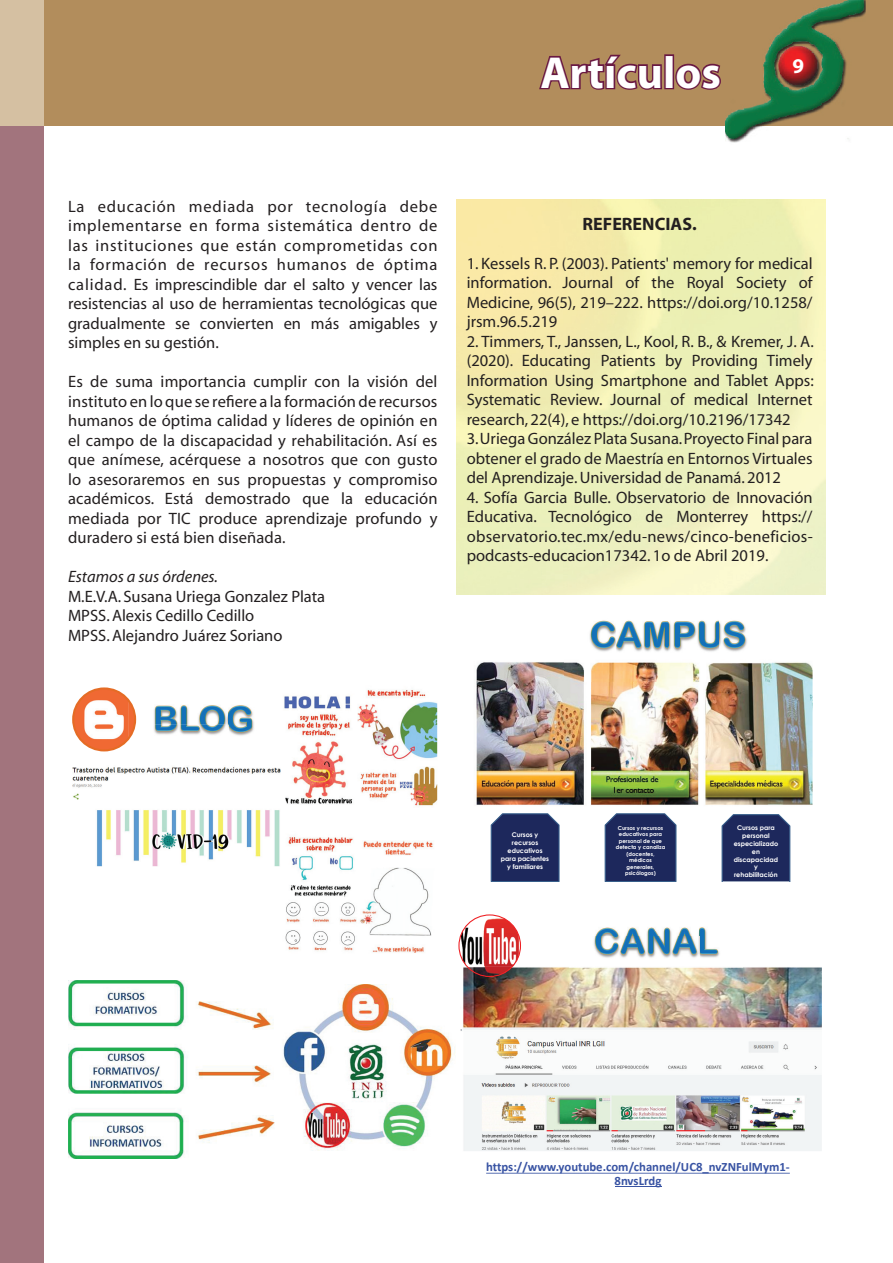
<style>
.page{position:relative;width:893px;height:1263px;background:#fff}
.page>*{position:absolute;margin:0;border:0;box-sizing:border-box;transform-origin:0 0}
.t1{font:700 45px "Myriad";color:#fff}
.t2{font:700 21px "Myriad";color:#fff}
.t3{font:700 18px "Myriad";color:#231f20}
.t4{font:16.5px/19.5px "Myriad";color:#231f20;text-align:justify}
.t5{font:italic 16.5px "Myriad";color:#231f20}
.t6{font:700 12.75px/13.8px "Calibri";color:#3853a3;text-align:center}
.t7{font:700 6.45px/7.8px "Century Gothic";color:#fff;text-align:center}
.t8{font:700 5.4px/6.4px "Century Gothic";color:#fff;text-align:center}
</style>
<div class="page">
<div style="left:0;top:0;width:893px;height:126px;background:#b28d5c"></div>
<div style="left:0;top:126px;width:44px;height:1137px;background:#a2747d"></div>
<div style="left:0;top:0;width:44px;height:126px;background:#d5c0a2"></div>
<img style="left:725px;top:0;width:140px;height:143px">
<svg style="left:539px;top:54px;width:123px;height:36px"></svg>
<div style="left:664px;top:54px;width:10px;height:35px;border:3px solid #691942"></div>
<svg style="left:674px;top:62px;width:47px;height:28px"></svg>
<img style="left:129px;top:699px;width:125px;height:41px">
<img style="left:73px;top:719px;width:41px;height:31px">
<img style="left:129px;top:720px;width:6px;height:18px">
<div style="left:72px;top:687px;width:64px;height:64px;border:2px solid #e56c25;border-radius:50%"></div>
<img style="left:284px;top:689px;width:153px;height:264px">
<img style="left:72px;top:767px;width:209px;height:100px">
<img style="left:476px;top:662px;width:337px;height:143px">
<img style="left:565px;top:620px;width:207px;height:62px">
<svg style="left:490px;top:813px;width:70px;height:68px;background:#293465"></svg>
<svg style="left:604px;top:813px;width:73px;height:68px;background:#283465"></svg>
<svg style="left:721px;top:814px;width:70px;height:67px;background:#283465"></svg>
<img style="left:69px;top:980px;width:206px;height:178px">
<img style="left:283px;top:984px;width:173px;height:167px">
<img style="left:460px;top:966px;width:362px;height:185px">
<img style="left:570px;top:927px;width:172px;height:60px">
<img style="left:459px;top:946px;width:61px;height:20px">
<img style="left:467px;top:966px;width:16px;height:10px">
<div style="left:458px;top:914px;width:63px;height:63px;border:1px solid #ee1f23;border-radius:50%"></div>
<svg style="left:486px;top:1173px;width:304px;height:1px"></svg>
<hr style="left:615px;top:1186px;width:46px;height:1px;background:#3853a3">
<h1 class="t1" style="left:540px;top:49px;width:182px">Artículos</h1>
<p class="t2" style="left:792px;top:55px;width:13px">9</p>
<p class="t4" style="left:68px;top:197px;width:371px">La educación mediada por tecnología debe implementarse en forma sistemática dentro de las instituciones que están comprometidas con la formación de recursos humanos de óptima calidad. Es imprescindible dar el salto y vencer las resistencias al uso de herramientas tecnológicas que gradualmente se convierten en más amigables y simples en su gestión.</p>
<p class="t4" style="left:68px;top:373px;width:371px">Es de suma importancia cumplir con la visión del instituto en lo que se refiere a la formación de recursos humanos de óptima calidad y líderes de opinión en el campo de la discapacidad y rehabilitación. Así es que anímese, acérquese a nosotros que con gusto lo asesoraremos en sus propuestas y compromiso académicos. Está demostrado que la educación mediada por TIC produce aprendizaje profundo y duradero si está bien diseñada.</p>
<p class="t5" style="left:68px;top:569px;width:152px">Estamos a sus órdenes.</p>
<p class="t4" style="left:68px;top:587px;width:259px;text-align:left">M.E.V.A. Susana Uriega Gonzalez Plata<br>MPSS. Alexis Cedillo Cedillo<br>MPSS. Alejandro Juárez Soriano</p>
<p class="t3" style="left:583px;top:215px;width:116px">REFERENCIAS.</p>
<p class="t4" style="left:467px;top:254px;width:347px">1. Kessels R. P. (2003). Patients' memory for medical information. Journal of the Royal Society of Medicine, 96(5), 219–222. https://doi.org/10.1258/ jrsm.96.5.219</p>
<p class="t4" style="left:467px;top:332px;width:349px">2. Timmers, T., Janssen, L., Kool, R. B., &amp; Kremer, J. A. (2020). Educating Patients by Providing Timely Information Using Smartphone and Tablet Apps:<br>Systematic Review. Journal of medical Internet research, 22(4), e https://doi.org/10.2196/17342</p>
<p class="t4" style="left:467px;top:430px;width:347px">3. Uriega González Plata Susana. Proyecto Final para obtener el grado de Maestría en Entornos Virtuales del Aprendizaje. Universidad de Panamá. 2012</p>
<p class="t4" style="left:467px;top:488px;width:348px">4. Sofía Garcia Bulle. Observatorio de Innovación Educativa. Tecnológico de Monterrey https:// observatorio.tec.mx/edu-news/cinco-beneficios&shy;podcasts-educacion17342. 1o de Abril 2019.</p>
<p class="t7" style="left:501px;top:831px;width:50px">Cursos y recursos educativos para pacientes y familiares</p>
<p class="t8" style="left:616px;top:824px;width:51px">Cursos y recursos educativos para personal de que detecta y canaliza (docentes, médicos generales, psicólogos)</p>
<p class="t7" style="left:734px;top:824px;width:46px">Cursos para personal especializado en discapacidad y rehabilitación</p>
<p class="t6" style="left:486px;top:1160px;width:305px">https://www.youtube.com/channel/UC8_nvZNFulMym1-<br>8nvsLrdg</p>
</div>
